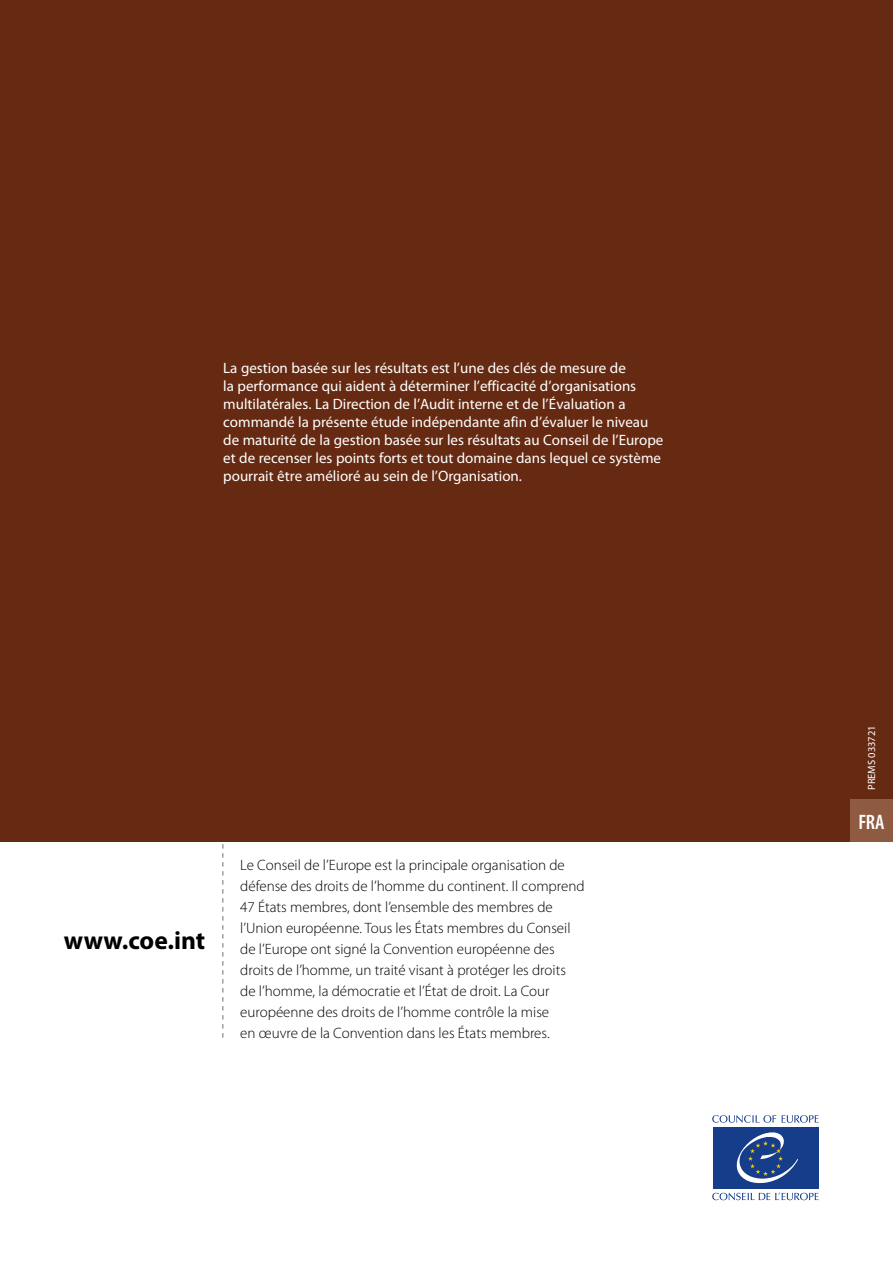
<style>
.page{position:relative;width:893px;height:1263px;background:#fff}
.page>*{position:absolute;margin:0;border:0;box-sizing:border-box;transform-origin:0 0}
.t1{font:700 25.5px "Myriad Pro";color:#000}
.t2{font:600 condensed 21px "Myriad Pro";color:#fff}
.t3{font:300 15px/20.9px "Myriad Pro";color:#000}
.t4{font:15px/18px "Myriad Pro";color:#fff}
.t5{font:10.5px "Myriad Pro";color:#fff}
</style>
<div class="page">
<svg style="left:712px;top:1115px;width:107px;height:8px"></svg>
<svg style="left:712px;top:1192px;width:107px;height:8px"></svg>
<div style="left:713px;top:1127px;width:105px;height:61px;background:#153d8a"></div>
<svg style="left:736px;top:1132px;width:62px;height:51px"></svg>
<div style="left:0;top:0;width:893px;height:842px;background:#662a12"></div>
<svg style="left:222px;top:844px;width:1px;height:193px"></svg>
<div style="left:850px;top:799px;width:43px;height:43px;background:#8e5b42"></div>
<p class="t4" style="left:223px;top:358px;width:442px">La gestion basée sur les résultats est l’une des clés de mesure de<br>la performance qui aident à déterminer l’efficacité d’organisations multilatérales. La Direction de l’Audit interne et de l’Évaluation a commandé la présente étude indépendante afin d’évaluer le niveau de maturité de la gestion basée sur les résultats au Conseil de l’Europe et de recenser les points forts et tout domaine dans lequel ce système pourrait être amélioré au sein de l’Organisation.</p>
<h1 class="t1" style="left:64px;top:924px;width:143px">www.coe.int</h1>
<p class="t3" style="left:240px;top:855px;width:346px">Le Conseil de l’Europe est la principale organisation de défense des droits de l’homme du continent. Il comprend 47 États membres, dont l’ensemble des membres de l’Union européenne. Tous les États membres du Conseil de l’Europe ont signé la Convention européenne des droits de l’homme, un traité visant à protéger les droits de l’homme, la démocratie et l’État de droit. La Cour européenne des droits de l’homme contrôle la mise<br>en œuvre de la Convention dans les États membres.</p>
<p class="t5" style="left:865px;top:790px;width:66px;rotate:-90deg">PREMS 033721</p>
<h2 class="t2" style="left:858px;top:809px;width:28px">FRA</h2>
</div>
